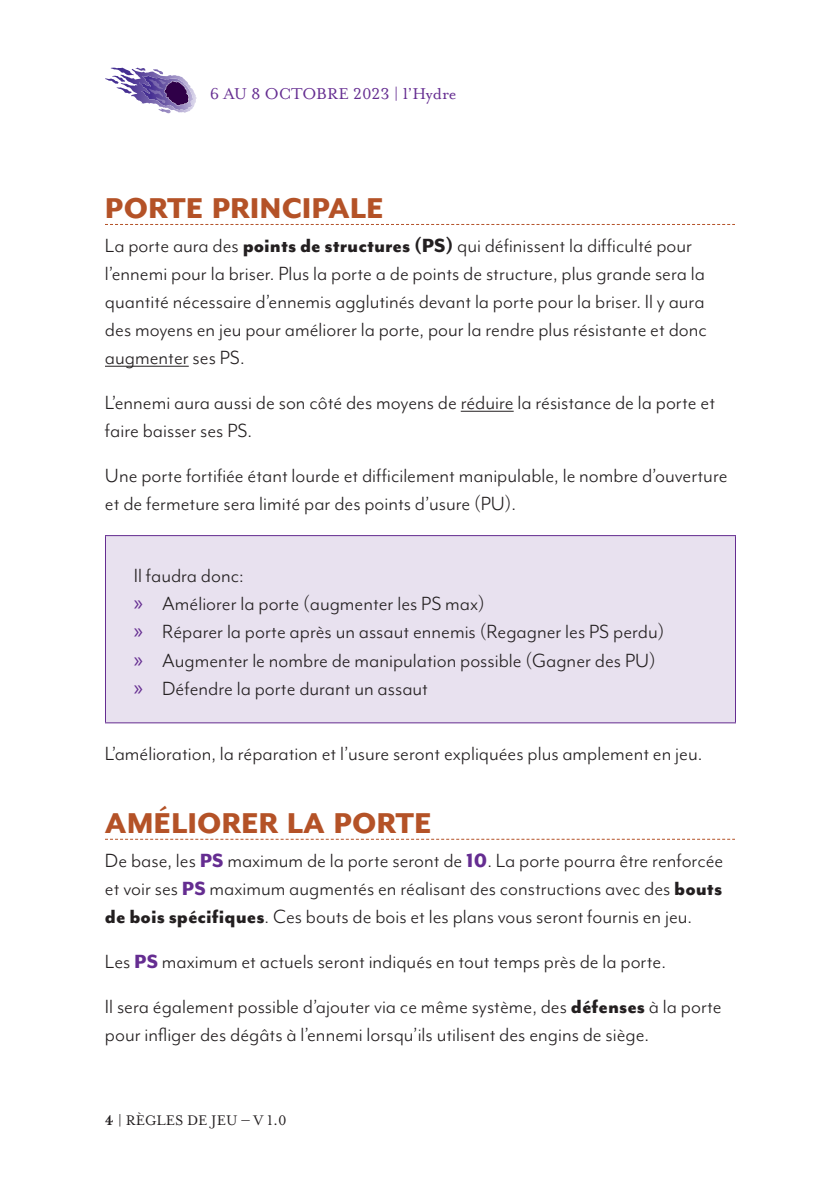
<style>
.page{position:relative;width:840px;height:1191px;background:#fff}
.page>*{position:absolute;margin:0;border:0;box-sizing:border-box;transform-origin:0 0}
.t1{font:800 33px "Mr Eaves Mod OT";color:#b45227}
.t2{font:22px/28px "Mr Eaves Mod OT";color:#231f20}
.t3{font:18px "Mrs Eaves OT";color:#652d91}
.t4{font:16px "Mrs Eaves OT";color:#231f20}
.s1{font-weight:800}
.s2{font-family:"Myriad Pro";color:#652d91}
.s3{font-weight:800;color:#652d91}
.s4{font-weight:700}
</style>
<div class="page">
<svg style="left:105px;top:68px;width:87px;height:45px"></svg>
<svg style="left:105px;top:224px;width:629px;height:1px"></svg>
<hr style="left:105px;top:366px;width:84px;height:1px;background:#231f20">
<hr style="left:460px;top:411px;width:53px;height:1px;background:#231f20">
<svg style="left:105px;top:838px;width:629px;height:1px"></svg>
<div style="left:105px;top:535px;width:630px;height:188px;background:#e8e1ef"></div>
<hr style="left:105px;top:535px;width:630px;height:1px;background:#652d91">
<hr style="left:105px;top:536px;width:1px;height:186px;background:#652d91">
<hr style="left:734px;top:536px;width:1px;height:186px;background:#652d91">
<hr style="left:105px;top:722px;width:630px;height:1px;background:#652d91">
<p class="t3" style="left:210px;top:84px;width:248px">6 AU 8 OCTOBRE 2023 | l’Hydre</p>
<h1 class="t1" style="left:105px;top:189px;width:280px">PORTE PRINCIPALE</h1>
<p class="t2" style="left:105px;top:231px;width:603px">La porte aura des <span class="s1">points de structures (PS)</span> qui définissent la difficulté pour l’ennemi pour la briser. Plus la porte a de points de structure, plus grande sera la quantité nécessaire d’ennemis agglutinés devant la porte pour la briser. Il y aura des moyens en jeu pour améliorer la porte, pour la rendre plus résistante et donc augmenter ses PS.</p>
<p class="t2" style="left:105px;top:388px;width:611px">L’ennemi aura aussi de son côté des moyens de réduire la résistance de la porte et faire baisser ses PS.</p>
<p class="t2" style="left:105px;top:461px;width:623px">Une porte fortifiée étant lourde et difficilement manipulable, le nombre d’ouverture et de fermeture sera limité par des points d’usure (PU).</p>
<p class="t2" style="left:134px;top:562px;width:532px">Il faudra donc:<br><span class="s2">»</span> Améliorer la porte (augmenter les PS max)<br><span class="s2">»</span> Réparer la porte après un assaut ennemis (Regagner les PS perdu) <span class="s2">»</span> Augmenter le nombre de manipulation possible (Gagner des PU) <span class="s2">»</span> Défendre la porte durant un assaut</p>
<p class="t2" style="left:105px;top:739px;width:598px">L’amélioration, la réparation et l’usure seront expliquées plus amplement en jeu.</p>
<h1 class="t1" style="left:105px;top:804px;width:328px">AMÉLIORER LA PORTE</h1>
<p class="t2" style="left:105px;top:846px;width:619px;text-align:justify">De base, les <span class="s3">PS</span> maximum de la porte seront de <span class="s3">10</span>. La porte pourra être renforcée et voir ses <span class="s3">PS</span> maximum augmentés en réalisant des constructions avec des <span class="s1">bouts de bois spécifiques</span>. Ces bouts de bois et les plans vous seront fournis en jeu.</p>
<p class="t2" style="left:105px;top:938px;width:618px;line-height:45px">Les <span class="s3">PS</span> maximum et actuels seront indiqués en tout temps près de la porte.<br>Il sera également possible d’ajouter via ce même système, des <span class="s1">défenses</span> à la porte</p>
<p class="t2" style="left:105px;top:1020px;width:545px">pour infliger des dégâts à l’ennemi lorsqu’ils utilisent des engins de siège.</p>
<p class="t4" style="left:105px;top:1110px;width:183px"><span class="s4">4</span> | RÈGLES DE JEU – V 1.0</p>
</div>
